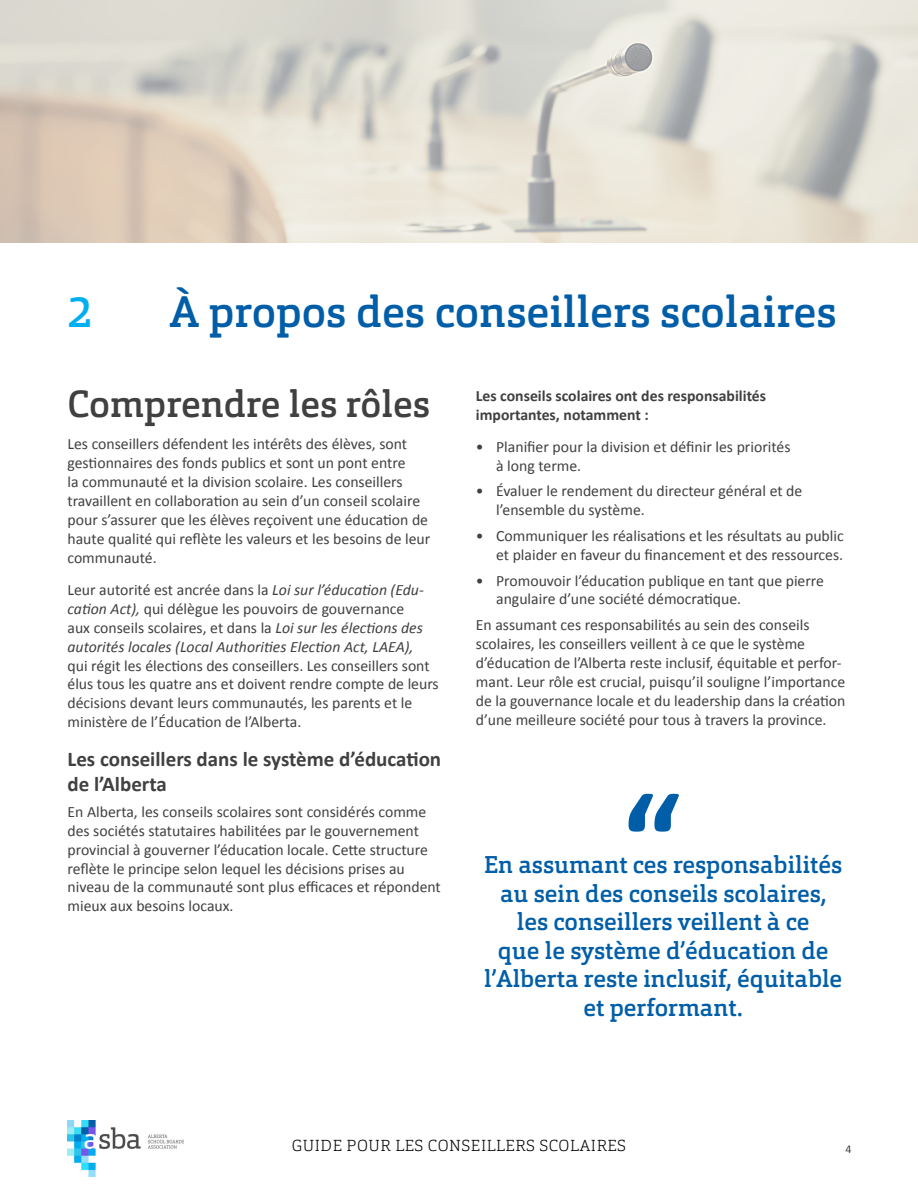
<style>
.page{position:relative;width:918px;height:1188px;background:#fff}
.page>*{position:absolute;margin:0;border:0;box-sizing:border-box;transform-origin:0 0}
.t1{font:500 43.5px "Orgon Slab";color:#005ea8}
.t2{font:500 43.5px "Orgon Slab";color:#00afef}
.t3{font:500 37.35px "Orgon Slab";color:#404040}
.t4{font:500 24px/28.5px "Orgon Slab";color:#005ea8;text-align:center}
.t5{font:700 21px/25.2px "Calibri";color:#404040}
.Body{font:15.75px/18.9px "Calibri";color:#404040}
.Body-2{font:700 15.75px/18.9px "Calibri";color:#404040}
.t6{font:200 15.75px "Orgon Slab";letter-spacing:.035em;color:#000}
.t7{font:12px "Calibri";color:#404040}
.s1{font-style:italic}
</style>
<div class="page">
<img style="left:68px;top:1120px;width:116px;height:57px">
<img style="left:0;top:0;width:918px;height:243px">
<svg style="left:629px;top:794px;width:50px;height:38px"></svg>
<h1 class="t2" style="left:68px;top:284px;width:26px">2</h1>
<h1 class="t1" style="left:170px;top:284px;width:668px">À propos des conseillers scolaires</h1>
<h2 class="t3" style="left:68px;top:380px;width:364px">Comprendre les rôles</h2>
<p class="Body" style="left:68px;top:434px;width:364px">Les conseillers défendent les intérêts des élèves, sont gestionnaires des fonds publics et sont un pont entre<br>la communauté et la division scolaire. Les conseillers travaillent en collaboration au sein d’un conseil scolaire pour s’assurer que les élèves reçoivent une éducation de haute qualité qui reflète les valeurs et les besoins de leur communauté.</p>
<p class="Body" style="left:68px;top:580px;width:373px">Leur autorité est ancrée dans la <span class="s1">Loi sur l’éducation (Edu&shy;cation Act),</span> qui délègue les pouvoirs de gouvernance<br>aux conseils scolaires, et dans la <span class="s1">Loi sur les élections des autorités locales (Local Authorities Election Act, LAEA),<br></span>qui régit les élections des conseillers. Les conseillers sont élus tous les quatre ans et doivent rendre compte de leurs décisions devant leurs communautés, les parents et le ministère de l’Éducation de l’Alberta.</p>
<h4 class="t5" style="left:68px;top:746px;width:375px">Les conseillers dans le système d’éducation de l’Alberta</h4>
<p class="Body" style="left:68px;top:802px;width:375px">En Alberta, les conseils scolaires sont considérés comme des sociétés statutaires habilitées par le gouvernement provincial à gouverner l’éducation locale. Cette structure reflète le principe selon lequel les décisions prises au niveau de la communauté sont plus efficaces et répondent mieux aux besoins locaux.</p>
<p class="Body-2" style="left:476px;top:385px;width:292px">Les conseils scolaires ont des responsabilités importantes, notamment :</p>
<p class="Body" style="left:496px;top:437px;width:296px;text-indent:-20px">• Planifier pour la division et définir les priorités à long terme.</p>
<p class="Body" style="left:496px;top:481px;width:308px;text-indent:-20px">• Évaluer le rendement du directeur général et de l’ensemble du système.</p>
<p class="Body" style="left:476px;top:526px;width:369px;text-align:right">• Communiquer les réalisations et les résultats au public et plaider en faveur du financement et des ressources.</p>
<p class="Body" style="left:496px;top:570px;width:329px;text-indent:-20px">• Promouvoir l’éducation publique en tant que pierre angulaire d’une société démocratique.</p>
<p class="Body" style="left:476px;top:615px;width:371px">En assumant ces responsabilités au sein des conseils scolaires, les conseillers veillent à ce que le système d’éducation de l’Alberta reste inclusif, équitable et perfor&shy;mant. Leur rôle est crucial, puisqu’il souligne l’importance de la gouvernance locale et du leadership dans la création d’une meilleure société pour tous à travers la province.</p>
<h3 class="t4" style="left:484px;top:851px;width:360px">En assumant ces responsabilités au sein des conseils scolaires, les conseillers veillent à ce<br>que le système d’éducation de l’Alberta reste inclusif, équitable et performant.</h3>
<p class="t6" style="left:292px;top:1136px;width:336px">GUIDE POUR LES CONSEILLERS SCOLAIRES</p>
<p class="t7" style="left:846px;top:1141px;width:8px">4</p>
</div>
